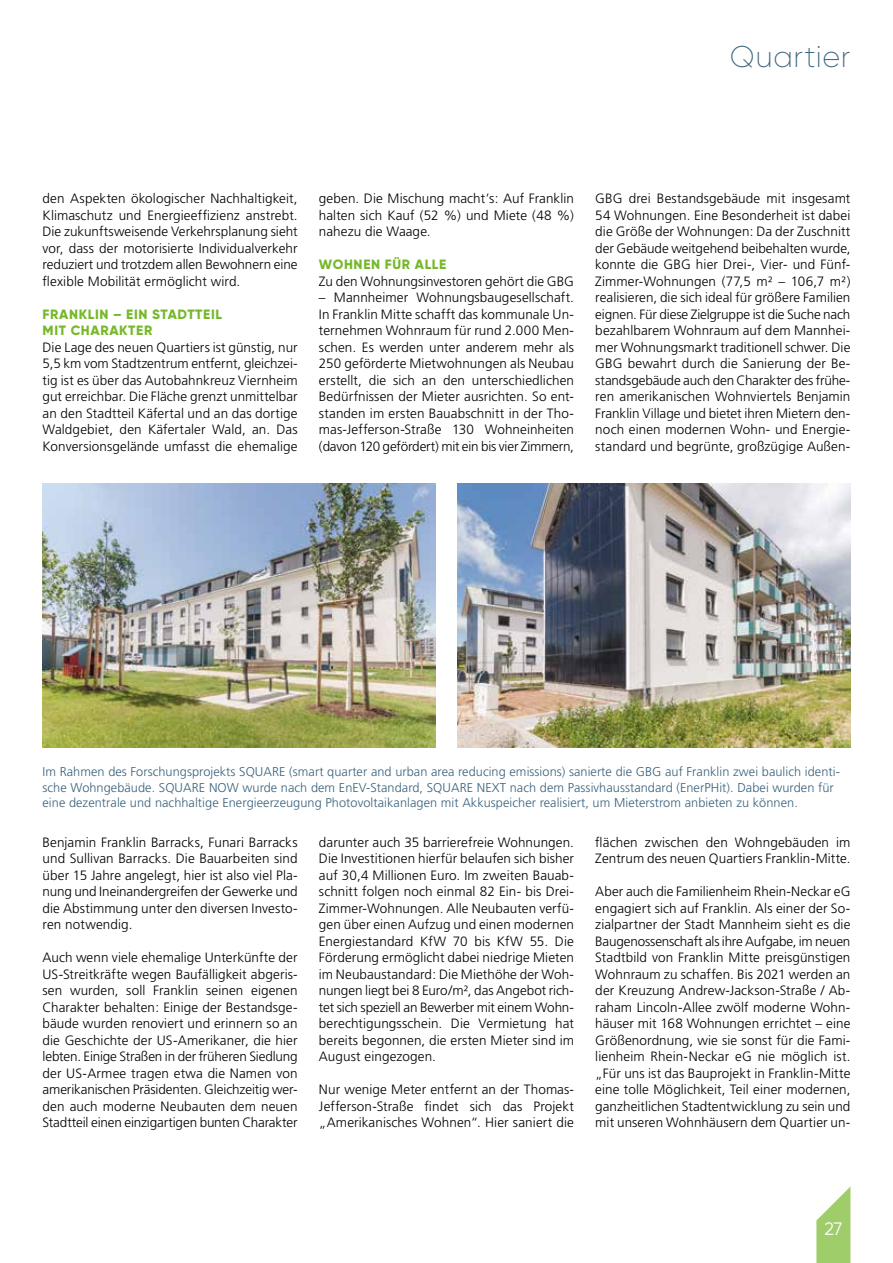
<style>
.page{position:relative;width:893px;height:1263px;background:#fff}
.page>*{position:absolute;margin:0;border:0;box-sizing:border-box;transform-origin:0 0}
.t1{font:200 30px "Gilroy";letter-spacing:.02em;color:#39627c}
.t2{font:18px "Gilroy";color:#fff}
.t3{font:300 13.5px/16.5px "Frutiger";letter-spacing:.005em;color:#000;text-align:justify}
.t4{font:800 13.5px/16.5px "Gilroy";letter-spacing:.05em;color:#76b82a}
.t5{font:300 12.75px/15.8px "Frutiger";letter-spacing:.005em;color:#39627c}
</style>
<div class="page">
<img style="left:43px;top:484px;width:393px;height:264px">
<img style="left:457px;top:484px;width:393px;height:264px">
<svg style="left:816px;top:1187px;width:34px;height:76px"></svg>
<h1 class="t1" style="left:730px;top:38px;width:122px">Quartier</h1>
<p class="t3" style="left:43px;top:190px;width:257px">den Aspekten ökologischer Nachhaltigkeit, Klimaschutz und Energieeffizienz anstrebt.<br>Die zukunftsweisende Verkehrsplanung sieht vor, dass der motorisierte Individualverkehr reduziert und trotzdem allen Bewohnern eine flexible Mobilität ermöglicht wird.</p>
<p class="t4" style="left:43px;top:306px;width:181px">FRANKLIN – EIN STADTTEIL<br>MIT CHARAKTER</p>
<p class="t3" style="left:43px;top:339px;width:257px">Die Lage des neuen Quartiers ist günstig, nur 5,5 km vom Stadtzentrum entfernt, gleichzei&shy;tig ist es über das Autobahnkreuz Viernheim gut erreichbar. Die Fläche grenzt unmittelbar an den Stadtteil Käfertal und an das dortige Waldgebiet, den Käfertaler Wald, an. Das Konversionsgelände umfasst die ehemalige</p>
<p class="t3" style="left:319px;top:190px;width:257px">geben. Die Mischung macht’s: Auf Franklin halten sich Kauf (52 %) und Miete (48 %) nahezu die Waage.</p>
<p class="t4" style="left:319px;top:256px;width:129px">WOHNEN FÜR ALLE</p>
<p class="t3" style="left:319px;top:273px;width:257px">Zu den Wohnungsinvestoren gehört die GBG</p>
<p class="t3" style="left:319px;top:289px;width:257px">– Mannheimer Wohnungsbaugesellschaft.<br>In Franklin Mitte schafft das kommunale Un&shy;ternehmen Wohnraum für rund 2.000 Men&shy;schen. Es werden unter anderem mehr als 250 geförderte Mietwohnungen als Neubau erstellt, die sich an den unterschiedlichen Bedürfnissen der Mieter ausrichten. So ent&shy;standen im ersten Bauabschnitt in der Tho&shy;mas-Jefferson-Straße 130 Wohneinheiten (davon 120 gefördert) mit ein bis vier Zimmern,</p>
<p class="t3" style="left:595px;top:190px;width:257px">GBG drei Bestandsgebäude mit insgesamt 54 Wohnungen. Eine Besonderheit ist dabei die Größe der Wohnungen: Da der Zuschnitt der Gebäude weitgehend beibehalten wurde, konnte die GBG hier Drei-, Vier- und Fünf-Zimmer-Wohnungen (77,5 m² – 106,7 m²) realisieren, die sich ideal für größere Familien eignen. Für diese Zielgruppe ist die Suche nach bezahlbarem Wohnraum auf dem Mannhei&shy;mer Wohnungsmarkt traditionell schwer. Die GBG bewahrt durch die Sanierung der Be&shy;standsgebäude auch den Charakter des frühe&shy;ren amerikanischen Wohnviertels Benjamin Franklin Village und bietet ihren Mietern den&shy;noch einen modernen Wohn- und Energie&shy;standard und begrünte, großzügige Außen-</p>
<p class="t5" style="left:43px;top:763px;width:799px">Im Rahmen des Forschungsprojekts SQUARE (smart quarter and urban area reducing emissions) sanierte die GBG auf Franklin zwei baulich identi&shy;sche Wohngebäude. SQUARE NOW wurde nach dem EnEV-Standard, SQUARE NEXT nach dem Passivhausstandard (EnerPHit). Dabei wurden für eine dezentrale und nachhaltige Energieerzeugung Photovoltaikanlagen mit Akkuspeicher realisiert, um Mieterstrom anbieten zu können.</p>
<p class="t3" style="left:43px;top:834px;width:257px">Benjamin Franklin Barracks, Funari Barracks und Sullivan Barracks. Die Bauarbeiten sind über 15 Jahre angelegt, hier ist also viel Pla&shy;nung und Ineinandergreifen der Gewerke und die Abstimmung unter den diversen Investo&shy;ren notwendig.</p>
<p class="t3" style="left:43px;top:949px;width:257px">Auch wenn viele ehemalige Unterkünfte der US-Streitkräfte wegen Baufälligkeit abgeris&shy;sen wurden, soll Franklin seinen eigenen Charakter behalten: Einige der Bestandsge&shy;bäude wurden renoviert und erinnern so an die Geschichte der US-Amerikaner, die hier lebten. Einige Straßen in der früheren Siedlung der US-Armee tragen etwa die Namen von amerikanischen Präsidenten. Gleichzeitig wer&shy;den auch moderne Neubauten dem neuen Stadtteil einen einzigartigen bunten Charakter</p>
<p class="t3" style="left:319px;top:834px;width:257px">darunter auch 35 barrierefreie Wohnungen.<br>Die Investitionen hierfür belaufen sich bisher auf 30,4 Millionen Euro. Im zweiten Bauab&shy;schnitt folgen noch einmal 82 Ein- bis Drei-Zimmer-Wohnungen. Alle Neubauten verfü&shy;gen über einen Aufzug und einen modernen Energiestandard KfW 70 bis KfW 55. Die Förderung ermöglicht dabei niedrige Mieten im Neubaustandard: Die Miethöhe der Woh&shy;nungen liegt bei 8 Euro/m², das Angebot rich&shy;tet sich speziell an Bewerber mit einem Wohn&shy;berechtigungsschein. Die Vermietung hat bereits begonnen, die ersten Mieter sind im August eingezogen.</p>
<p class="t3" style="left:319px;top:1081px;width:257px">Nur wenige Meter entfernt an der Thomas-Jefferson-Straße findet sich das Projekt „Amerikanisches Wohnen“. Hier saniert die</p>
<p class="t3" style="left:595px;top:834px;width:257px">flächen zwischen den Wohngebäuden im<br>Zentrum des neuen Quartiers Franklin-Mitte.</p>
<p class="t3" style="left:595px;top:883px;width:257px">Aber auch die Familienheim Rhein-Neckar eG engagiert sich auf Franklin. Als einer der So&shy;zialpartner der Stadt Mannheim sieht es die Baugenossenschaft als ihre Aufgabe, im neuen Stadtbild von Franklin Mitte preisgünstigen Wohnraum zu schaffen. Bis 2021 werden an der Kreuzung Andrew-Jackson-Straße / Ab&shy;raham Lincoln-Allee zwölf moderne Wohn&shy;häuser mit 168 Wohnungen errichtet – eine Größenordnung, wie sie sonst für die Fami&shy;lienheim Rhein-Neckar eG nie möglich ist. „Für uns ist das Bauprojekt in Franklin-Mitte eine tolle Möglichkeit, Teil einer modernen, ganzheitlichen Stadtentwicklung zu sein und mit unseren Wohnhäusern dem Quartier un-</p>
<h2 class="t2" style="left:824px;top:1217px;width:20px">27</h2>
</div>
